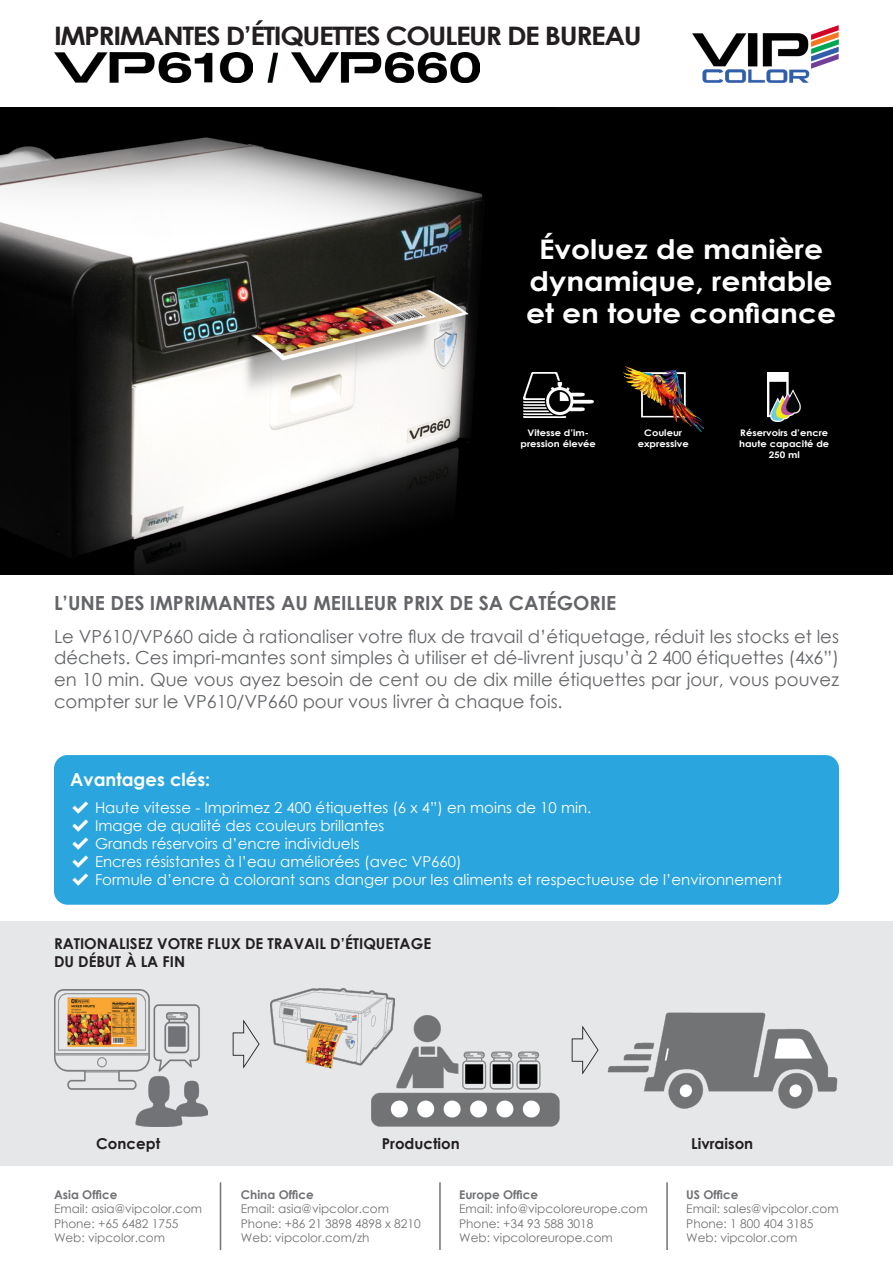
<style>
.page{position:relative;width:893px;height:1263px;background:#fff}
.page>*{position:absolute;margin:0;border:0;box-sizing:border-box;transform-origin:0 0}
.t1{font:700 27px/32.4px "Century Gothic";color:#fff;text-align:center;scale:1.1 1}
.t2{font:700 25.5px "Century Gothic";letter-spacing:-.05em;color:#231f20;scale:1.1 1}
.t3{font:700 19.5px "Century Gothic";color:#636568}
.t4{font:18px/21.6px "Century Gothic";color:#636568;text-align:justify}
.t5{font:700 18px "Century Gothic";color:#fff}
.t6{font:15px "Century Gothic";color:#fff}
.t7{font:700 15px "Century Gothic";color:#231f20}
.t8{font:12px "Century Gothic";color:#717275}
.t9{font:700 12px "Century Gothic";color:#717275}
.t10{font:700 9px/10.8px "Century Gothic";color:#fff;text-align:center;scale:1.1 1}
</style>
<div class="page">
<img style="left:267px;top:52px;width:12px;height:31px">
<img style="left:692px;top:25px;width:147px;height:58px">
<img style="left:54px;top:52px;width:199px;height:31px">
<img style="left:292px;top:53px;width:187px;height:29px">
<img style="left:0;top:107px;width:893px;height:468px">
<img style="left:523px;top:373px;width:70px;height:44px">
<img style="left:623px;top:367px;width:80px;height:64px">
<img style="left:767px;top:373px;width:34px;height:49px">
<div style="left:0;top:921px;width:893px;height:245px;background:#e6e7e9"></div>
<hr style="left:220px;top:1182px;width:1px;height:68px;background:#717275">
<hr style="left:439px;top:1182px;width:2px;height:68px;background:#717275">
<hr style="left:666px;top:1182px;width:2px;height:68px;background:#717275">
<img style="left:607px;top:1012px;width:231px;height:97px">
<img style="left:54px;top:989px;width:153px;height:137px">
<img style="left:233px;top:1019px;width:27px;height:49px">
<img style="left:371px;top:1015px;width:188px;height:111px">
<img style="left:271px;top:989px;width:124px;height:80px">
<div style="left:54px;top:755px;width:785px;height:150px;background:#2ba5de;border-radius:14px"></div>
<img style="left:572px;top:1025px;width:27px;height:49px">
<h2 class="t2" style="left:54px;top:16px;width:536px">IMPRIMANTES D’ÉTIQUETTES COULEUR DE BUREAU</h2>
<p class="t1" style="left:526px;top:231px;width:283px">Évoluez de manière dynamique, rentable et en toute confiance</p>
<p class="t10" style="left:638px;top:438px;width:48px">expressive</p>
<p class="t10" style="left:739px;top:427px;width:83px">Réservoirs d’encre haute capacité de<br>250 ml</p>
<p class="t10" style="left:520px;top:427px;width:70px">Vitesse d’im&shy;pression élevée</p>
<p class="t10" style="left:644px;top:427px;width:36px">Couleur</p>
<p class="t3" style="left:54px;top:588px;width:564px">L’UNE DES IMPRIMANTES AU MEILLEUR PRIX DE SA CATÉGORIE</p>
<p class="t4" style="left:54px;top:625px;width:786px">Le VP610/VP660 aide à rationaliser votre flux de travail d’étiquetage, réduit les stocks et les déchets. Ces impri-mantes sont simples à utiliser et dé-livrent jusqu’à 2 400 étiquettes (4x6”) en 10 min. Que vous ayez besoin de cent ou de dix mille étiquettes par jour, vous pouvez compter sur le VP610/VP660 pour vous livrer à chaque fois.</p>
<p class="t5" style="left:70px;top:765px;width:142px">Avantages clés:</p>
<p class="t6" style="left:70px;top:797px;width:523px">✔ Haute vitesse - Imprimez 2 400 étiquettes (6 x 4”) en moins de 10 min.</p>
<p class="t6" style="left:70px;top:815px;width:316px">✔ Image de qualité des couleurs brillantes</p>
<p class="t6" style="left:70px;top:833px;width:291px">✔ Grands réservoirs d’encre individuels</p>
<p class="t6" style="left:70px;top:851px;width:393px">✔ Encres résistantes à l’eau améliorées (avec VP660)</p>
<p class="t6" style="left:70px;top:869px;width:713px">✔ Formule d’encre à colorant sans danger pour les aliments et respectueuse de l’environnement</p>
<p class="t7" style="left:54px;top:932px;width:379px">RATIONALISEZ VOTRE FLUX DE TRAVAIL D’ÉTIQUETAGE</p>
<p class="t7" style="left:54px;top:950px;width:133px">DU DÉBUT À LA FIN</p>
<p class="t7" style="left:96px;top:1132px;width:65px">Concept</p>
<p class="t7" style="left:382px;top:1132px;width:79px">Production</p>
<p class="t7" style="left:691px;top:1132px;width:64px">Livraison</p>
<p class="t9" style="left:54px;top:1185px;width:65px">Asia Office</p>
<p class="t8" style="left:54px;top:1201px;width:150px">Email: asia@vipcolor.com</p>
<p class="t8" style="left:54px;top:1215px;width:126px">Phone: +65 6482 1755</p>
<p class="t8" style="left:54px;top:1229px;width:113px">Web: vipcolor.com</p>
<p class="t9" style="left:241px;top:1185px;width:74px">China Office</p>
<p class="t8" style="left:241px;top:1201px;width:150px">Email: asia@vipcolor.com</p>
<p class="t8" style="left:241px;top:1215px;width:181px">Phone: +86 21 3898 4898 x 8210</p>
<p class="t8" style="left:241px;top:1229px;width:130px">Web: vipcolor.com/zh</p>
<p class="t9" style="left:459px;top:1185px;width:80px">Europe Office</p>
<p class="t8" style="left:459px;top:1201px;width:190px">Email: info@vipcoloreurope.com</p>
<p class="t8" style="left:459px;top:1215px;width:136px">Phone: +34 93 588 3018</p>
<p class="t8" style="left:459px;top:1229px;width:155px">Web: vipcoloreurope.com</p>
<p class="t9" style="left:686px;top:1185px;width:54px">US Office</p>
<p class="t8" style="left:686px;top:1201px;width:154px">Email: sales@vipcolor.com</p>
<p class="t8" style="left:686px;top:1215px;width:129px">Phone: 1 800 404 3185</p>
<p class="t8" style="left:686px;top:1229px;width:113px">Web: vipcolor.com</p>
</div>
